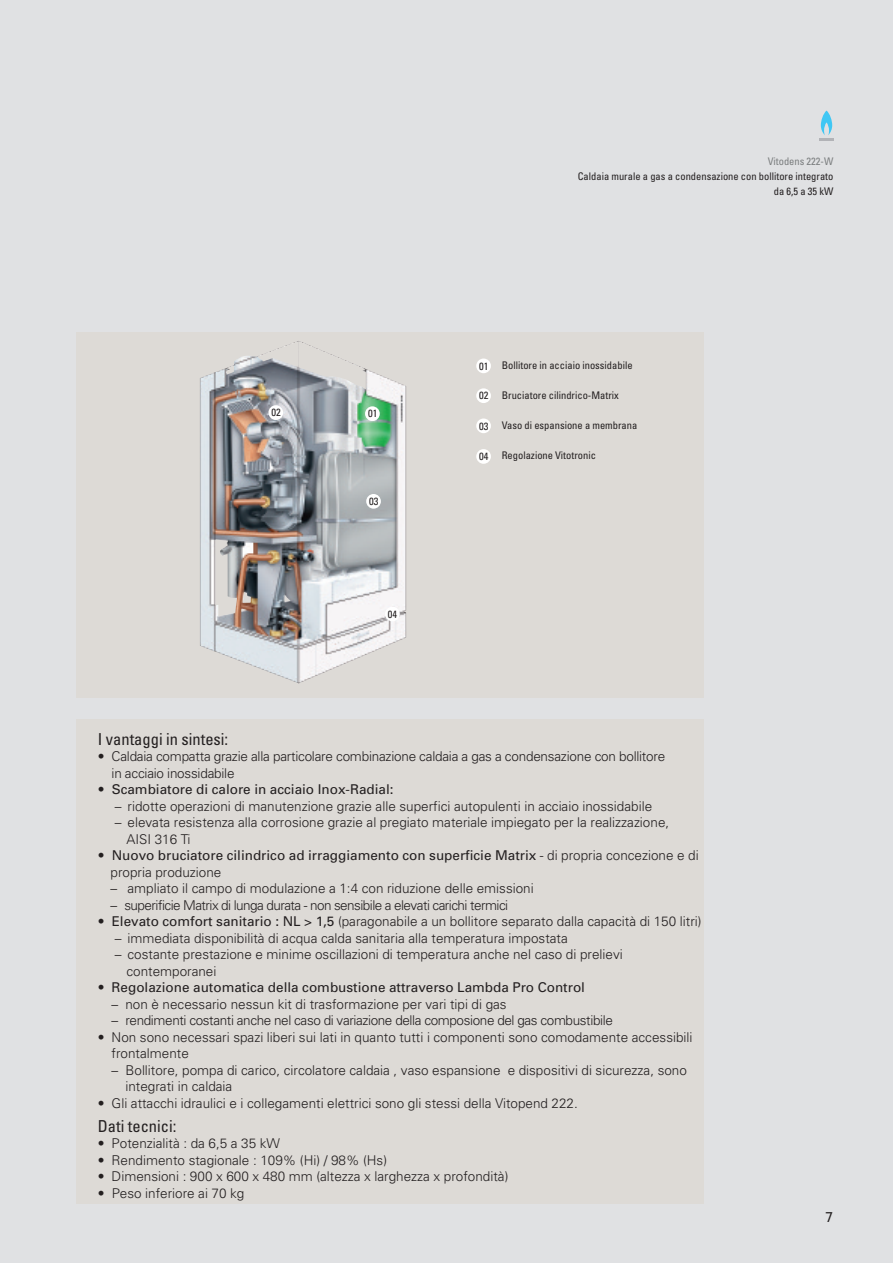
<style>
.page{position:relative;width:893px;height:1263px;background:#e0e1e3}
.page>*{position:absolute;margin:0;border:0;box-sizing:border-box;transform-origin:0 0}
.t1{font:condensed 16.5px "Univers";color:#231f20}
.t2{font:14.25px "Univers";color:#231f20}
.t3{font:300 13.5px/16.5px "Univers";color:#231f20}
.t4{font:13.5px/16.5px "Univers";color:#231f20}
.t5{font:300 13.5px "Univers";letter-spacing:-.03em;color:#231f20}
.t6{font:300 13.5px "Univers";letter-spacing:-.04em;color:#231f20}
.t7{font:condensed 10.5px/15px "Univers";color:#231f20;text-align:right}
.t8{font:condensed 10.5px "Univers";color:#7a7d7e}
.s1{font-weight:300}
.s2{font-weight:400}
</style>
<div class="page">
<div style="left:77px;top:332px;width:627px;height:365px;background:#dddad6"></div>
<img style="left:200px;top:341px;width:206px;height:342px">
<svg style="left:819px;top:111px;width:14px;height:29px"></svg>
<div style="left:77px;top:719px;width:627px;height:484px;background:#dddad6"></div>
<div style="left:476px;top:358px;width:15px;height:15px;background:#fff;border-radius:50%"></div>
<div style="left:476px;top:388px;width:15px;height:15px;background:#fff;border-radius:50%"></div>
<div style="left:476px;top:449px;width:15px;height:15px;background:#fff;border-radius:50%"></div>
<div style="left:476px;top:418px;width:15px;height:15px;background:#fff;border-radius:50%"></div>
<div style="left:385px;top:607px;width:15px;height:14px;background:#fff;border-radius:50%"></div>
<div style="left:366px;top:494px;width:15px;height:15px;background:#fff;border-radius:50%"></div>
<div style="left:268px;top:405px;width:15px;height:15px;background:#fff;border-radius:50%"></div>
<div style="left:365px;top:406px;width:15px;height:15px;background:#fff;border-radius:50%"></div>
<p class="t7" style="left:271px;top:406px;width:11px">02</p>
<p class="t7" style="left:368px;top:407px;width:11px">01</p>
<p class="t7" style="left:369px;top:495px;width:11px">03</p>
<p class="t7" style="left:388px;top:607px;width:11px">04</p>
<p class="t8" style="left:768px;top:157px;width:67px">Vitodens 222-W</p>
<p class="t7" style="left:578px;top:170px;width:257px">Caldaia murale a gas a condensazione con bollitore integrato da 6,5 a 35 kW</p>
<p class="t7" style="left:479px;top:359px;width:11px">01</p>
<p class="t7" style="left:479px;top:389px;width:11px">02</p>
<p class="t7" style="left:479px;top:419px;width:11px">03</p>
<p class="t7" style="left:502px;top:359px;width:132px">Bollitore in acciaio inossidabile</p>
<p class="t7" style="left:502px;top:389px;width:119px">Bruciatore cilindrico-Matrix</p>
<p class="t7" style="left:502px;top:419px;width:137px">Vaso di espansione a membrana</p>
<p class="t7" style="left:479px;top:450px;width:11px">04</p>
<p class="t7" style="left:502px;top:449px;width:96px">Regolazione Vitotronic</p>
<p class="t1" style="left:98px;top:733px;width:132px">I vantaggi in sintesi:</p>
<p class="t3" style="left:112px;top:750px;width:555px;text-indent:-14px">• Caldaia compatta grazie alla particolare combinazione caldaia a gas a condensazione con bollitore in acciaio inossidabile</p>
<p class="t4" style="left:98px;top:783px;width:297px"><span class="s1">•</span> Scambiatore di calore in acciaio Inox-Radial:</p>
<p class="t3" style="left:115px;top:799px;width:539px">– ridotte operazioni di manutenzione grazie alle superfici autopulenti in acciaio inossidabile</p>
<p class="t3" style="left:126px;top:816px;width:544px;text-indent:-12px">– elevata resistenza alla corrosione grazie al pregiato materiale impiegato per la realizzazione,<br>AISI 316 Ti</p>
<p class="t4" style="left:111px;top:849px;width:590px;text-indent:-13px"><span class="s1">•</span> Nuovo bruciatore cilindrico ad irraggiamento con superficie Matrix <span class="s1">- di propria concezione e di propria produzione</span></p>
<p class="t3" style="left:111px;top:882px;width:425px">– ampliato il campo di modulazione a 1:4 con riduzione delle emissioni</p>
<p class="t6" style="left:111px;top:900px;width:399px">– superificie Matrix di lunga durata - non sensibile a elevati carichi termici</p>
<p class="t3" style="left:98px;top:915px;width:605px">• <span class="s2">Elevato comfort sanitario : NL &gt; 1,5</span> (paragonabile a un bollitore separato dalla capacità di 150 litri)</p>
<p class="t3" style="left:115px;top:931px;width:454px">– immediata disponibilità di acqua calda sanitaria alla temperatura impostata</p>
<p class="t3" style="left:126px;top:947px;width:498px;text-indent:-12px">– costante prestazione e minime oscillazioni di temperatura anche nel caso di prelievi contemporanei</p>
<p class="t4" style="left:98px;top:980px;width:489px"><span class="s1">•</span> Regolazione automatica della combustione attraverso Lambda Pro Control</p>
<p class="t3" style="left:112px;top:997px;width:397px">– non è necessario nessun kit di trasformazione per vari tipi di gas</p>
<p class="t5" style="left:112px;top:1016px;width:503px">– rendimenti costanti anche nel caso di variazione della composione del gas combustibile</p>
<p class="t3" style="left:112px;top:1030px;width:582px;text-indent:-14px">• Non sono necessari spazi liberi sui lati in quanto tutti i componenti sono comodamente accessibili frontalmente</p>
<p class="t3" style="left:125px;top:1063px;width:563px;text-indent:-14px">– Bollitore, pompa di carico, circolatore caldaia , vaso espansione e dispositivi di sicurezza, sono integrati in caldaia</p>
<p class="t3" style="left:98px;top:1096px;width:482px">• Gli attacchi idraulici e i collegamenti elettrici sono gli stessi della Vitopend 222.</p>
<p class="t1" style="left:98px;top:1120px;width:80px">Dati tecnici:</p>
<p class="t3" style="left:98px;top:1137px;width:184px">• Potenzialità : da 6,5 a 35 kW</p>
<p class="t3" style="left:98px;top:1153px;width:291px">• Rendimento stagionale : 109% (Hi) / 98% (Hs)</p>
<p class="t3" style="left:98px;top:1170px;width:412px">• Dimensioni : 900 x 600 x 480 mm (altezza x larghezza x profondità)</p>
<p class="t3" style="left:98px;top:1186px;width:148px">• Peso inferiore ai 70 kg</p>
<p class="t2" style="left:825px;top:1212px;width:9px">7</p>
</div>
